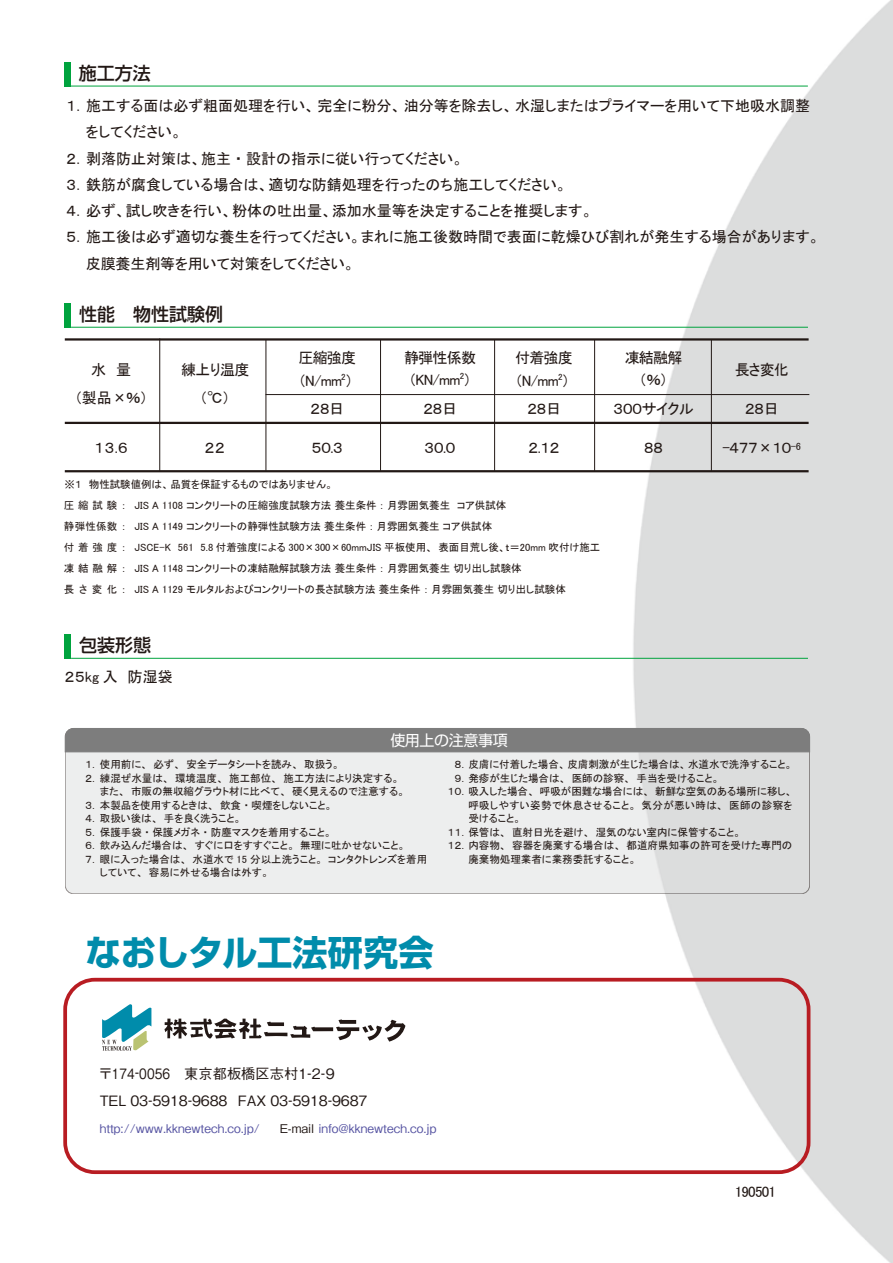
<style>
.page{position:relative;width:893px;height:1263px;background:#fff}
.page>*{position:absolute;margin:0;border:0;box-sizing:border-box;transform-origin:0 0}
.t1{font:700 35.25px "Shin Go Pr 5";color:#008cab}
.t2{font:500 18px "Shin Go Pro";color:#221815}
.t3{font:15px/26.2px "MS P Gothic";color:#221815;text-align:center}
.t4{font:15px/21.6px "MS P Gothic";letter-spacing:-.05em;color:#221815;text-align:center}
.t5{font:15px "Shin Go Pro";letter-spacing:-.025em;color:#fff}
.t6{font:500 14.25px/27px "Gothic BBB Pro";color:#221815}
.t7{font:500 12px "Gothic BBB Pro";color:#5654a2}
.t8{font:10.5px/13.5px "MS P Gothic";color:#221815}
.t9{font:10.5px/13.5px "MS P Gothic";letter-spacing:.035em;color:#221815}
.s1{color:#221815}
</style>
<div class="page">
<img style="left:625px;top:0;width:268px;height:1263px">
<hr style="left:65px;top:338px;width:744px;height:3px;background:#221815">
<hr style="left:65px;top:422px;width:744px;height:2px;background:#221815">
<hr style="left:65px;top:470px;width:744px;height:2px;background:#221815">
<hr style="left:159px;top:338px;width:1px;height:133px;background:#221815">
<hr style="left:266px;top:340px;width:1px;height:131px;background:#221815">
<hr style="left:711px;top:340px;width:1px;height:131px;background:#221815">
<hr style="left:594px;top:340px;width:1px;height:131px;background:#221815">
<hr style="left:494px;top:340px;width:1px;height:131px;background:#221815">
<hr style="left:380px;top:340px;width:1px;height:131px;background:#221815">
<div style="left:64px;top:304px;width:7px;height:24px;background:#00a33e"></div>
<hr style="left:71px;top:327px;width:737px;height:1px;background:#00a33e">
<div style="left:64px;top:635px;width:7px;height:24px;background:#00a33e"></div>
<hr style="left:71px;top:658px;width:737px;height:1px;background:#00a33e">
<hr style="left:266px;top:394px;width:543px;height:1px;background:#221815">
<div style="left:65px;top:728px;width:745px;height:166px;background:linear-gradient(to right,#f1f2f2,#e0e1e1);border-radius:9px"></div>
<div style="left:65px;top:728px;width:745px;height:24px;background:#7d7d7d"></div>
<div style="left:63px;top:978px;width:747px;height:196px;border:4px solid #b81c22;border-radius:30px"></div>
<svg style="left:102px;top:1004px;width:49px;height:47px"></svg>
<svg style="left:164px;top:1018px;width:241px;height:23px"></svg>
<div style="left:64px;top:62px;width:6px;height:24px;background:#00a33e"></div>
<hr style="left:71px;top:86px;width:737px;height:1px;background:#00a33e">
<p class="t2" style="left:79px;top:58px;width:73px">施工方法</p>
<p class="t3" style="left:66px;top:93px;width:755px;text-align:left">１．施工する面は必ず粗面処理を行い、完全に粉分、油分等を除去し、水湿しまたはプライマーを用いて下地吸水調整　　をしてください。<br>２．剥落防止対策は、施主・設計の指示に従い行ってください。<br>３．鉄筋が腐食している場合は、適切な防錆処理を行ったのち施工してください。<br>４．必ず、試し吹きを行い、粉体の吐出量、添加水量等を決定することを推奨します。<br>５．施工後は必ず適切な養生を行ってください。まれに施工後数時間で表面に乾燥ひび割れが発生する場合があります。　　皮膜養生剤等を用いて対策をしてください。</p>
<p class="t2" style="left:79px;top:299px;width:145px">性能　物性試験例</p>
<p class="t3" style="left:75px;top:356px;width:74px;line-height:27.2px">水　量<br>（製品×％）</p>
<p class="t3" style="left:94px;top:434px;width:35px">１３.６</p>
<p class="t3" style="left:181px;top:356px;width:70px;line-height:27.2px">練上り温度（℃）</p>
<p class="t3" style="left:205px;top:434px;width:22px">２２</p>
<p class="t3" style="left:298px;top:346px;width:59px;line-height:22.5px;text-align:left">圧縮強度（N/mm<sup>2</sup>）</p>
<p class="t3" style="left:310px;top:395px;width:36px">２８日</p>
<p class="t3" style="left:312px;top:434px;width:33px">５０.３</p>
<p class="t4" style="left:404px;top:347px;width:73px">静弾性係数（KN/mm<sup>2</sup>）</p>
<p class="t3" style="left:515px;top:346px;width:59px;line-height:22.5px;text-align:left">付着強度（N/mm<sup>2</sup>）</p>
<p class="t3" style="left:423px;top:395px;width:36px">２８日</p>
<p class="t3" style="left:424px;top:434px;width:33px">３０.０</p>
<p class="t3" style="left:527px;top:395px;width:36px">２８日</p>
<p class="t3" style="left:528px;top:434px;width:33px">２.１２</p>
<p class="t8" style="left:64px;top:474px;width:271px;line-height:20.9px">※１　物性試験値例は、品質を保証するものではありません。圧縮試験：<br>静弾性係数：<br>付着強度：<br>凍結融解：<br>長さ変化：</p>
<p class="t8" style="left:134px;top:494px;width:467px;line-height:21px">JIS A 1108 コンクリートの圧縮強度試験方法 養生条件：月雰囲気養生　コア供試体<br>JIS A 1149 コンクリートの静弾性試験方法 養生条件：月雰囲気養生 コア供試体<br>JSCE-K　561　5.8 付着強度による 300×300×60mmJIS 平板使用、表面目荒し後、ｔ＝20mm 吹付け施工JIS A 1148 コンクリートの凍結融解試験方法 養生条件：月雰囲気養生 切り出し試験体<br>JIS A 1129 モルタルおよびコンクリートの長さ試験方法 養生条件：月雰囲気養生 切り出し試験体</p>
<p class="t3" style="left:625px;top:347px;width:59px;line-height:21.6px">凍結融解（％）</p>
<p class="t4" style="left:613px;top:398px;width:82px">３００サイクル</p>
<p class="t3" style="left:644px;top:434px;width:21px">８８</p>
<p class="t2" style="left:79px;top:630px;width:73px">包装形態</p>
<p class="t3" style="left:65px;top:663px;width:110px">２５kg 入　防湿袋</p>
<p class="t5" style="left:390px;top:727px;width:119px">使用上の注意事項</p>
<p class="t3" style="left:735px;top:357px;width:56px">長さ変化</p>
<p class="t3" style="left:745px;top:395px;width:36px">２８日</p>
<p class="t3" style="left:722px;top:434px;width:80px">-４７７×１０<sup>-6</sup></p>
<p class="t8" style="left:100px;top:758px;width:329px">使用前に、必ず、安全データシートを読み、取扱う。<br>練混ぜ水量は、環境温度、施工部位、施工方法により決定する。<br>また、市販の無収縮グラウト材に比べて、硬く見えるので注意する。<br>本製品を使用するときは、飲食・喫煙をしないこと。<br>取扱い後は、手を良く洗うこと。<br>保護手袋・保護メガネ・防塵マスクを着用すること。<br>飲み込んだ場合は、すぐに口をすすぐこと。無理に吐かせないこと。<br>眼に入った場合は、水道水で 15 分以上洗うこと。コンタクトレンズを着用していて、容易に外せる場合は外す。</p>
<p class="t8" style="left:455px;top:758px;width:339px">８. 皮膚に付着した場合、皮膚刺激が生じた場合は、水道水で洗浄すること。</p>
<p class="t8" style="left:85px;top:758px;width:11px">１.<br>２.</p>
<p class="t8" style="left:85px;top:798px;width:11px;text-align:justify">３.<br>４.<br>５.<br>６.<br>７.</p>
<p class="t8" style="left:455px;top:771px;width:266px">９. 発疹が生じた場合は、医師の診察、手当を受けること。</p>
<p class="t8" style="left:447px;top:785px;width:347px">１０. 吸入した場合、呼吸が困難な場合には、新鮮な空気のある場所に移し、</p>
<p class="t8" style="left:447px;top:825px;width:295px">１１. 保管は、直射日光を避け、湿気のない室内に保管すること。</p>
<p class="t8" style="left:447px;top:839px;width:347px">１２. 内容物、容器を廃棄する場合は、都道府県知事の許可を受けた専門の</p>
<p class="t9" style="left:468px;top:798px;width:326px">呼吸しやすい姿勢で休息させること。気分が悪い時は、医師の診察を受けること。</p>
<p class="t8" style="left:468px;top:852px;width:169px">廃棄物処理業者に業務委託すること。</p>
<p class="t1" style="left:85px;top:924px;width:350px">なおしタル工法研究会</p>
<p class="t6" style="left:99px;top:1058px;width:271px">〒174-0056 東京都板橋区志村1-2-9<br>TEL 03-5918-9688 FAX 03-5918-9687</p>
<p class="t7" style="left:100px;top:1118px;width:338px">http://www.kknewtech.co.jp/<span class="s1">　 E-mail</span> info@kknewtech.co.jp</p>
<p class="t3" style="left:735px;top:1179px;width:43px">190501</p>
</div>
